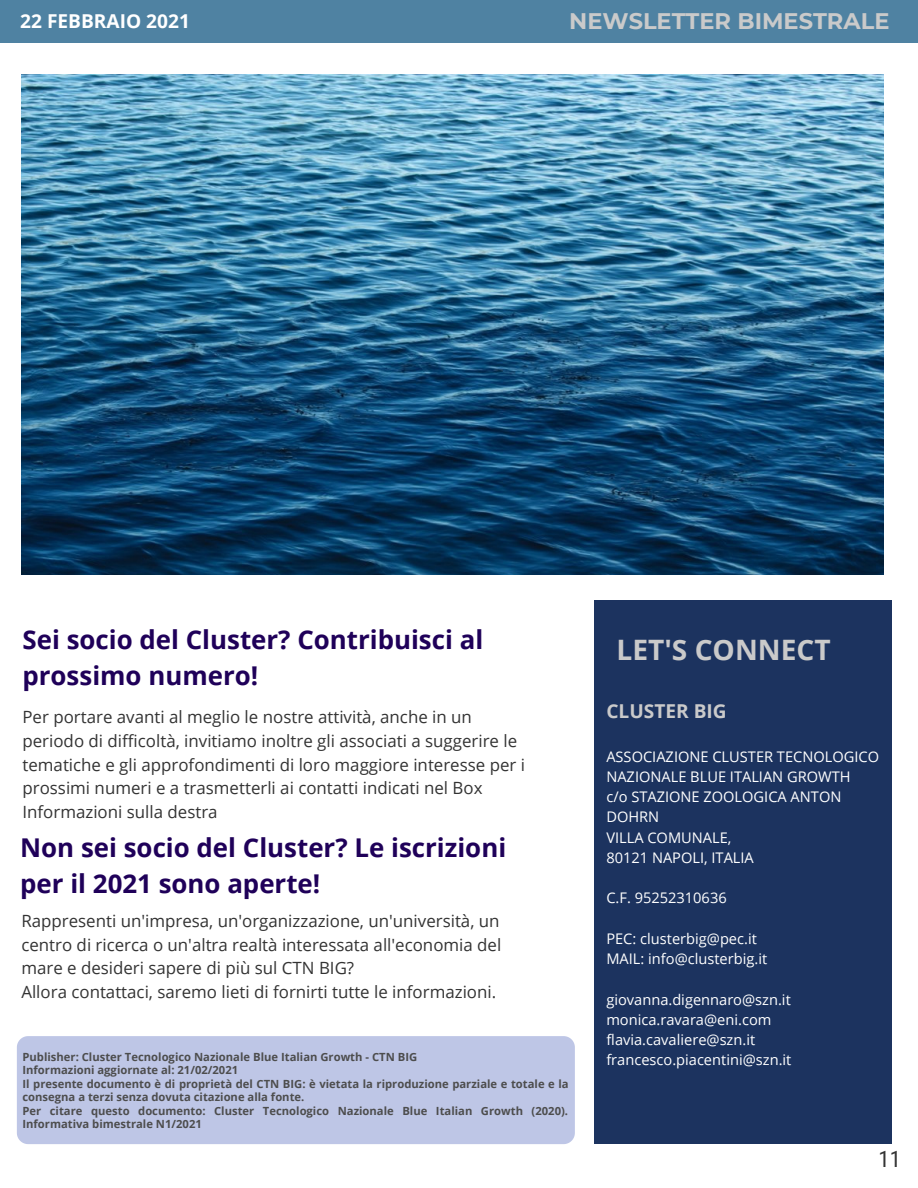
<style>
.page{position:relative;width:918px;height:1188px;background:#fff}
.page>*{position:absolute;margin:0;border:0;box-sizing:border-box;transform-origin:0 0}
.t1{font:700 28.2px "Open Sans";color:#cacaca}
.t2{font:700 25.8px/36px "Open Sans";color:#1f0059}
.t3{font:700 22.5px "Montserrat";color:#cacaca}
.t4{font:22.5px "Roboto Condensed";color:#333}
.t5{font:700 19.2px "Open Sans";color:#fff}
.t6{font:700 19.2px "Open Sans";color:#cacaca}
.t7{font:16.8px/23.7px "Open Sans";color:#333}
.t8{font:14.7px/20.2px "Open Sans";color:#fff}
.t9{font:700 11.25px/13.5px "Open Sans";color:#4d4d4d}
</style>
<div class="page">
<img style="left:21px;top:74px;width:862px;height:501px">
<div style="left:594px;top:601px;width:297px;height:543px;background:#1c335f"></div>
<div style="left:0;top:0;width:918px;height:43px;background:#4f82a2"></div>
<div style="left:17px;top:1036px;width:558px;height:108px;background:#bec6e6"></div>
<p class="t5" style="left:20px;top:8px;width:171px">22 FEBBRAIO 2021</p>
<h3 class="t3" style="left:569px;top:5px;width:322px">NEWSLETTER BIMESTRALE</h3>
<h2 class="t2" style="left:22px;top:621px;width:462px">Sei socio del Cluster? Contribuisci al prossimo numero!</h2>
<h1 class="t1" style="left:616px;top:630px;width:216px">LET'S CONNECT</h1>
<p class="t7" style="left:22px;top:705px;width:451px">Per portare avanti al meglio le nostre attività, anche in un</p>
<p class="t6" style="left:606px;top:697px;width:122px">CLUSTER BIG</p>
<p class="t7" style="left:22px;top:729px;width:504px">periodo di difficoltà, invitiamo inoltre gli associati a suggerire le tematiche e gli approfondimenti di loro maggiore interesse per i prossimi numeri e a trasmetterli ai contatti indicati nel Box Informazioni sulla destra</p>
<h2 class="t2" style="left:20px;top:829px;width:487px">Non sei socio del Cluster? Le iscrizioni per il 2021 sono aperte!</h2>
<p class="t7" style="left:21px;top:909px;width:481px">Rappresenti un'impresa, un'organizzazione, un'università, un centro di ricerca o un'altra realtà interessata all'economia del mare e desideri sapere di più sul CTN BIG?<br>Allora contattaci, saremo lieti di fornirti tutte le informazioni.</p>
<p class="t8" style="left:606px;top:746px;width:274px">ASSOCIAZIONE CLUSTER TECNOLOGICO<br>NAZIONALE BLUE ITALIAN GROWTH<br>c/o STAZIONE ZOOLOGICA ANTON<br>DOHRN<br>VILLA COMUNALE,<br>80121 NAPOLI, ITALIA</p>
<p class="t8" style="left:606px;top:888px;width:122px">C.F. 95252310636</p>
<p class="t8" style="left:606px;top:928px;width:162px">PEC: clusterbig@pec.it<br>MAIL: info@clusterbig.it</p>
<p class="t8" style="left:606px;top:989px;width:187px">giovanna.digennaro@szn.it monica.ravara@eni.com flavia.cavaliere@szn.it francesco.piacentini@szn.it</p>
<p class="t9" style="left:22px;top:1050px;width:548px">Publisher: Cluster Tecnologico Nazionale Blue Italian Growth - CTN BIG<br>Informazioni aggiornate al: 21/02/2021<br>Il presente documento è di proprietà del CTN BIG: è vietata la riproduzione parziale e totale e la consegna a terzi senza dovuta citazione alla fonte.<br>Per citare questo documento: Cluster Tecnologico Nazionale Blue Italian Growth (2020).<br>Informativa bimestrale N1/2021</p>
<h3 class="t4" style="left:879px;top:1143px;width:24px">11</h3>
</div>
